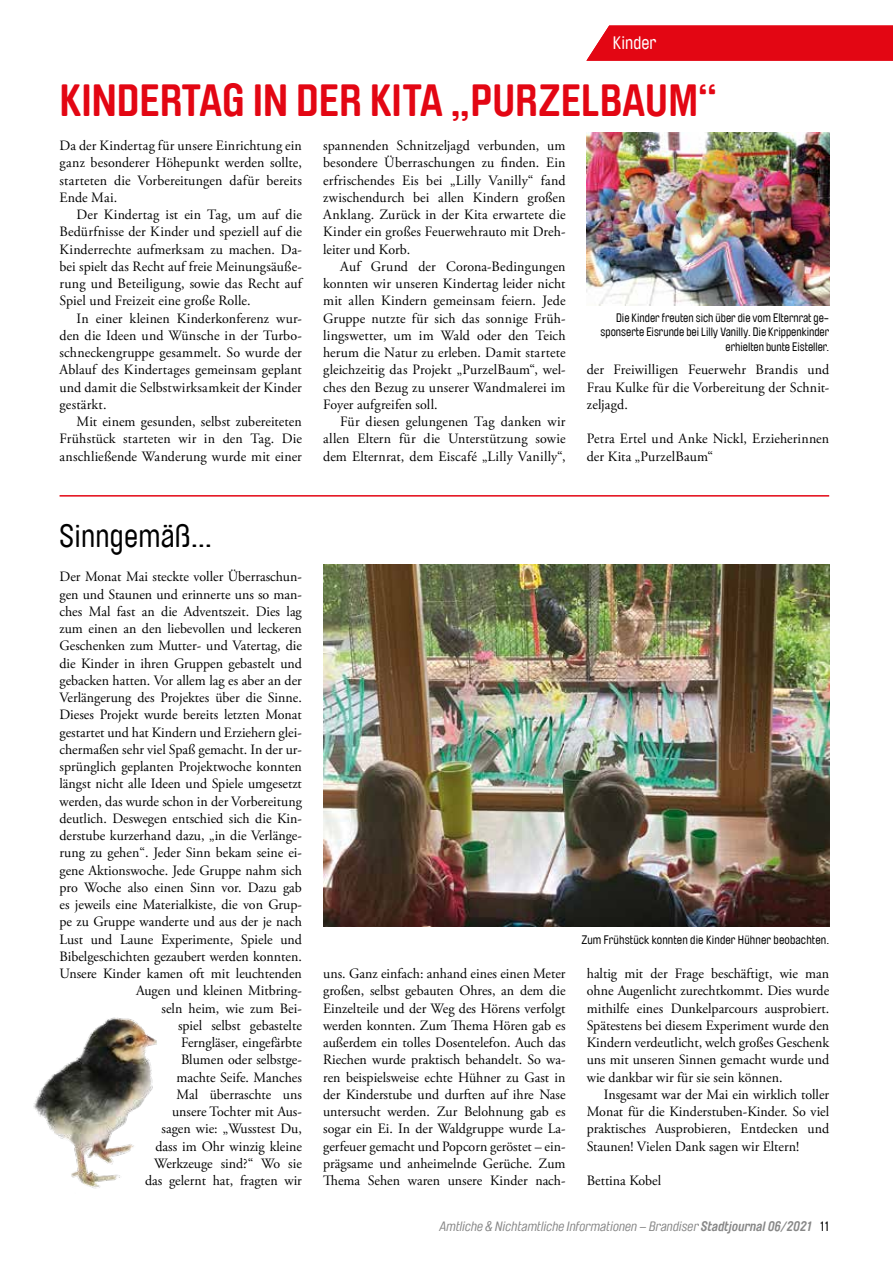
<style>
.page{position:relative;width:893px;height:1263px;background:#fff}
.page>*{position:absolute;margin:0;border:0;box-sizing:border-box;transform-origin:0 0}
.t1{font:700 45px "Brauer Neue";color:#e30613}
.t2{font:31.5px "Brauer Neue";letter-spacing:.01em;color:#000}
.t3{font:18px "Brauer Neue";color:#fff}
.t4{font:14.25px/17.2px "Adobe Garamond Pro";color:#000;text-align:justify}
.t5{font:italic 13.5px "Brauer Neue";color:#878787}
.t6{font:12px/14.4px "Brauer Neue";color:#000;text-align:right}
.s1{font-weight:700}
.s2{font-style:normal;color:#000}
</style>
<div class="page">
<hr style="left:60px;top:495px;width:769px;height:2px;background:#e30613">
<div style="left:586px;top:26px;width:307px;height:35px;background:#e30613"></div>
<img style="left:587px;top:133px;width:242px;height:172px">
<img style="left:323px;top:564px;width:506px;height:362px">
<img style="left:33px;top:1017px;width:124px;height:172px">
<p class="t3" style="left:613px;top:32px;width:71px">T telthema</p>
<p class="t3" style="left:613px;top:32px;width:45px">Kinder</p>
<h1 class="t1" style="left:60px;top:74px;width:660px">KINDERTAG IN DER KITA „PURZELBAUM“</h1>
<p class="t4" style="left:60px;top:137px;width:244px">Da der Kindertag für unsere Einrichtung ein ganz besonderer Höhepunkt werden sollte, starteten die Vorbereitungen dafür bereits Ende Mai.</p>
<p class="t4" style="left:60px;top:206px;width:244px;text-indent:17px">Der Kindertag ist ein Tag, um auf die Bedürfnisse der Kinder und speziell auf die Kinderrechte aufmerksam zu machen. Da&shy;bei spielt das Recht auf freie Meinungsäuße&shy;rung und Beteiligung, sowie das Recht auf Spiel und Freizeit eine große Rolle.</p>
<p class="t4" style="left:60px;top:310px;width:244px;text-indent:17px">In einer kleinen Kinderkonferenz wur&shy;den die Ideen und Wünsche in der Turbo&shy;schneckengruppe gesammelt. So wurde der Ablauf des Kindertages gemeinsam geplant und damit die Selbstwirksamkeit der Kinder gestärkt.</p>
<p class="t4" style="left:60px;top:413px;width:244px;text-indent:17px">Mit einem gesunden, selbst zubereiteten Frühstück starteten wir in den Tag. Die anschließende Wanderung wurde mit einer</p>
<p class="t4" style="left:323px;top:137px;width:244px">spannenden Schnitzeljagd verbunden, um besondere Überraschungen zu finden. Ein erfrischendes Eis bei „Lilly Vanilly“ fand zwischendurch bei allen Kindern großen Anklang. Zurück in der Kita erwartete die Kinder ein großes Feuerwehrauto mit Dreh&shy;leiter und Korb.</p>
<p class="t4" style="left:323px;top:258px;width:244px;text-indent:17px">Auf Grund der Corona-Bedingungen konnten wir unseren Kindertag leider nicht mit allen Kindern gemeinsam feiern. Jede Gruppe nutzte für sich das sonnige Früh&shy;lingswetter, um im Wald oder den Teich herum die Natur zu erleben. Damit startete gleichzeitig das Projekt „PurzelBaum“, wel&shy;ches den Bezug zu unserer Wandmalerei im Foyer aufgreifen soll.</p>
<p class="t4" style="left:323px;top:413px;width:244px;text-indent:17px">Für diesen gelungenen Tag danken wir allen Eltern für die Unterstützung sowie dem Elternrat, dem Eiscafé „Lilly Vanilly“,</p>
<p class="t6" style="left:600px;top:311px;width:230px">Die Kinder freuten sich über die vom Elternrat ge&shy;sponserte Eisrunde bei Lilly Vanilly. Die Krippenkinder erhielten bunte Eisteller.</p>
<p class="t4" style="left:587px;top:362px;width:244px">der Freiwilligen Feuerwehr Brandis und Frau Kulke für die Vorbereitung der Schnit&shy;zeljagd.</p>
<p class="t4" style="left:587px;top:431px;width:244px">Petra Ertel und Anke Nickl, Erzieherinnen der Kita „PurzelBaum“</p>
<h2 class="t2" style="left:60px;top:518px;width:154px">Sinngemäß…</h2>
<p class="t4" style="left:60px;top:569px;width:244px;text-align:right">Der Monat Mai steckte voller Überraschun&shy;gen und Staunen und erinnerte uns so man&shy;ches Mal fast an die Adventszeit. Dies lag zum einen an den liebevollen und leckeren Geschenken zum Mutter- und Vatertag, die die Kinder in ihren Gruppen gebastelt und gebacken hatten. Vor allem lag es aber an der Verlängerung des Projektes über die Sinne.<br>Dieses Projekt wurde bereits letzten Monat gestartet und hat Kindern und Erziehern glei&shy;chermaßen sehr viel Spaß gemacht. In der ur&shy;sprünglich geplanten Projektwoche konnten längst nicht alle Ideen und Spiele umgesetzt werden, das wurde schon in der Vorbereitung deutlich. Deswegen entschied sich die Kin&shy;derstube kurzerhand dazu, „in die Verlänge&shy;rung zu gehen“. Jeder Sinn bekam seine ei&shy;gene Aktionswoche. Jede Gruppe nahm sich pro Woche also einen Sinn vor. Dazu gab es jeweils eine Materialkiste, die von Grup&shy;pe zu Gruppe wanderte und aus der je nach Lust und Laune Experimente, Spiele und Bibelgeschichten gezaubert werden konnten.<br>Unsere Kinder kamen oft mit leuchtenden Augen und kleinen Mitbring-<br>seln heim, wie zum Bei-<br>spiel selbst gebastelte<br>Ferngläser, eingefärbte<br>Blumen oder selbstge-<br>machte Seife. Manches<br>Mal überraschte uns<br>unsere Tochter mit Aus-<br>sagen wie: „Wusstest Du,<br>dass im Ohr winzig kleine<br>Werkzeuge sind?“ Wo sie<br>das gelernt hat, fragten wir</p>
<p class="t6" style="left:581px;top:933px;width:249px">Zum Frühstück konnten die Kinder Hühner beobachten.</p>
<p class="t4" style="left:323px;top:965px;width:244px">uns. Ganz einfach: anhand eines einen Meter großen, selbst gebauten Ohres, an dem die Einzelteile und der Weg des Hörens verfolgt werden konnten. Zum Thema Hören gab es außerdem ein tolles Dosentelefon. Auch das Riechen wurde praktisch behandelt. So wa&shy;ren beispielsweise echte Hühner zu Gast in der Kinderstube und durften auf ihre Nase untersucht werden. Zur Belohnung gab es sogar ein Ei. In der Waldgruppe wurde La&shy;gerfeuer gemacht und Popcorn geröstet – ein&shy;prägsame und anheimelnde Gerüche. Zum Thema Sehen waren unsere Kinder nach-</p>
<p class="t4" style="left:587px;top:965px;width:244px">haltig mit der Frage beschäftigt, wie man ohne Augenlicht zurechtkommt. Dies wurde mithilfe eines Dunkelparcours ausprobiert.<br>Spätestens bei diesem Experiment wurde den Kindern verdeutlicht, welch großes Geschenk uns mit unseren Sinnen gemacht wurde und wie dankbar wir für sie sein können.</p>
<p class="t4" style="left:587px;top:1086px;width:244px;text-indent:17px">Insgesamt war der Mai ein wirklich toller Monat für die Kinderstuben-Kinder. So viel praktisches Ausprobieren, Entdecken und Staunen! Vielen Dank sagen wir Eltern!</p>
<p class="t4" style="left:587px;top:1172px;width:76px">Bettina Kobel</p>
<p class="t5" style="left:440px;top:1219px;width:391px">Amtliche &amp; Nichtamtliche Informationen – Brandiser <span class="s1">Stadtjournal 06/2021</span> <span class="s2">11</span></p>
</div>
